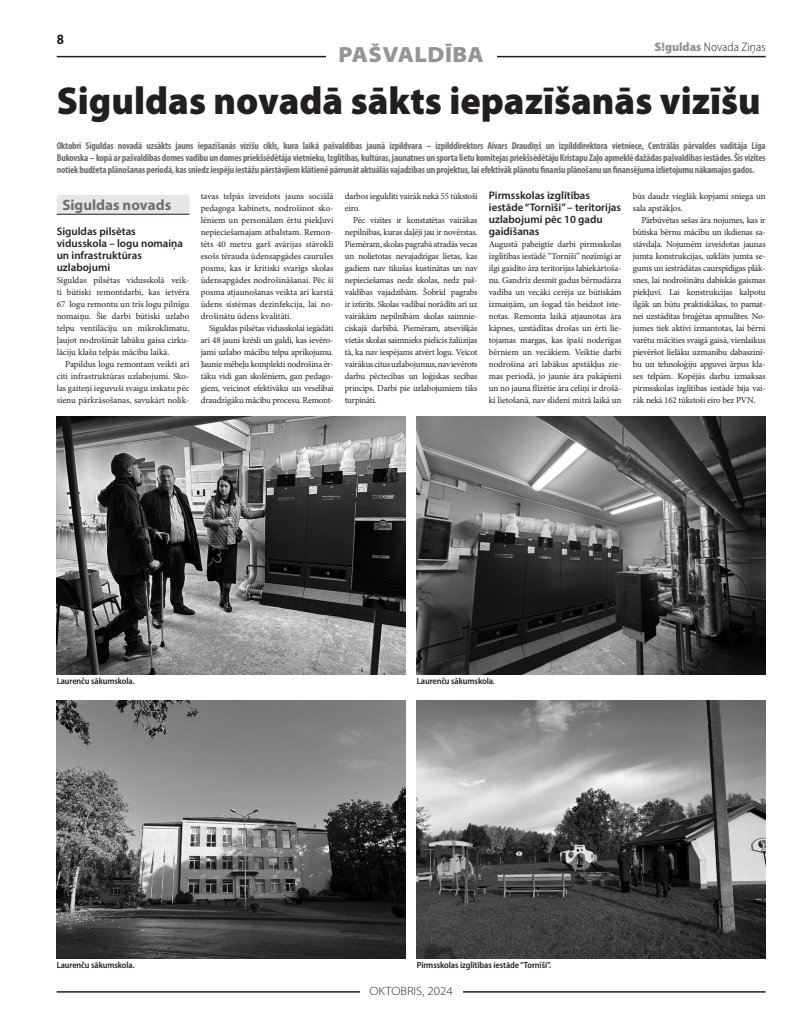
<style>
.page{position:relative;width:794px;height:1021px;background:#fff}
.page>*{position:absolute;margin:0;border:0;box-sizing:border-box;transform-origin:0 0}
.t1{font:900 39px "Myriad Pro";color:#231f20}
.t2{font:900 semi-expanded 22px "Myriad Pro";letter-spacing:.02em;color:#939598}
.t3{font:700 15px "Myriad Pro";color:#6c6d70}
.t4{font:700 14.3px "Myriad Pro";color:#231f20;scale:.91 1}
.t5{font:300 semi-condensed 12.4px "Myriad Pro";color:#231f20}
.t6{font:300 semi-expanded 12px "Myriad Pro";color:#231f20}
.t7{font:600 11px/12px "Myriad Pro";color:#231f20}
.t8{font:700 condensed 10px/12px "Myriad Pro";letter-spacing:-.02em;color:#6c6d70;text-align:justify}
.t9{font:9px/12px "Minion Pro";letter-spacing:-.015em;color:#231f20;text-align:justify}
.t10{font:600 semi-condensed 9px "Myriad Pro";letter-spacing:-.01em;color:#231f20}
.s1{font-weight:900;font-stretch:normal;color:#939598}
.s2{font-weight:900;color:#939598}
</style>
<div class="page">
<hr style="left:57px;top:991px;width:708px;height:1px;background:#231f20">
<div style="left:360px;top:981px;width:102px;height:13px;background:#fff"></div>
<hr style="left:57px;top:56px;width:708px;height:1px;background:#231f20">
<div style="left:326px;top:32px;width:170px;height:30px;background:#fff"></div>
<div style="left:57px;top:195px;width:132px;height:19px;background:#e6e7e9"></div>
<hr style="left:57px;top:214px;width:132px;height:1px;background:#231f20">
<img style="left:57px;top:416px;width:348px;height:258px">
<img style="left:57px;top:700px;width:348px;height:258px">
<img style="left:417px;top:416px;width:348px;height:258px">
<img style="left:417px;top:700px;width:348px;height:258px">
<h3 class="t4" style="left:57px;top:30px;width:9px">8</h3>
<h2 class="t2" style="left:338px;top:42px;width:147px">PAŠVALDĪBA</h2>
<h3 class="t5" style="left:654px;top:40px;width:113px"><span class="s1">S!</span><span class="s2">guldas</span> Novada Ziņas</h3>
<h1 class="t1" style="left:57px;top:79px;width:705px">Siguldas novadā sākts iepazīšanās vizīšu</h1>
<p class="t8" style="left:57px;top:140px;width:710px">Oktobrī Siguldas novadā uzsākts jauns iepazīšanās vizīšu cikls, kura laikā pašvaldības jaunā izpildvara – izpilddirektors Aivars Draudiņš un izpilddirektora vietniece, Centrālās pārvaldes vadītāja Līga Bukovska– kopā ar pašvaldības domes vadību un domes priekšsēdētāja vietnieku, Izglītības, kultūras, jaunatnes un sporta lietu komitejas priekšsēdētāju Kristapu Zaļo apmeklē dažādas pašvaldības iestādes. Šīs vizītes notiek budžeta plānošanas periodā, kas sniedz iespēju iestāžu pārstāvjiem klātienē pārrunāt aktuālās vajadzības un projektus, lai efektīvāk plānotu finanšu plānošanu un finansējuma izlietojumu nākamajos gados.</p>
<h3 class="t3" style="left:62px;top:195px;width:110px">Siguldas novads</h3>
<p class="t7" style="left:57px;top:225px;width:128px">Siguldas pilsētas vidusskola – logu nomaiņa un infrastruktūras uzlabojumi</p>
<p class="t9" style="left:57px;top:274px;width:134px">Siguldas pilsētas vidusskolā veik&shy;ti būtiski remontdarbi, kas ietvēra 67 logu remontu un trīs logu pilnīgu nomaiņu. Šie darbi būtiski uzlabo telpu ventilāciju un mikroklimatu, ļaujot nodrošināt labāku gaisa cirku&shy;lāciju klašu telpās mācību laikā.</p>
<p class="t9" style="left:57px;top:358px;width:134px;text-indent:9px">Papildus logu remontam veikti arī citi infrastruktūras uzlabojumi. Sko&shy;las gaiteņi ieguvuši svaigu izskatu pēc sienu pārkrāsošanas, savukārt nolik-</p>
<p class="t7" style="left:489px;top:189px;width:134px">Pirmsskolas izglītības iestāde “Tornīši” – teritorijas uzlabojumi pēc 10 gadu gaidīšanas</p>
<p class="t9" style="left:489px;top:238px;width:134px">Augustā pabeigtie darbi pirmsskolas izglītības iestādē “Tornīši” nozīmīgi ar ilgi gaidīto āra teritorijas labiekārtoša&shy;nu. Gandrīz desmit gadus bērnudārza vadība un vecāki cerēja uz būtiskām izmaiņām, un šogad tās beidzot īste&shy;notas. Remonta laikā atjaunotas āra kāpnes, uzstādītas drošas un ērti lie&shy;tojamas margas, kas īpaši noderīgas bērniem un vecākiem. Veiktie darbi nodrošina arī labākus apstākļus zie&shy;mas periodā, jo jaunie āra pakāpieni un no jauna flīzētie āra celiņi ir drošā&shy;ki lietošanā, nav slideni mitrā laikā un</p>
<p class="t9" style="left:345px;top:190px;width:134px">darbos ieguldīti vairāk nekā 55 tūkstoši eiro.</p>
<p class="t9" style="left:345px;top:214px;width:134px;text-indent:9px">Pēc vizītes ir konstatētas vairākas nepilnības, kuras daļēji jau ir novērstas.<br>Piemēram, skolas pagrabā atradās vecas un nolietotas nevajadzīgas lietas, kas gadiem nav tikušas kustinātas un nav nepieciešamas nedz skolas, nedz paš&shy;valdības vajadzībām. Šobrīd pagrabs ir iztīrīts. Skolas vadībai norādīts arī uz vairākām nepilnībām skolas saimnie&shy;ciskajā darbībā. Piemēram, atsevišķās vietās skolas saimnieks pielicis žalūzijas tā, ka nav iespējams atvērt logu. Veicot vairākus citus uzlabojumus, nav ievērots darbu pēctecības un loģiskas secības princips. Darbi pie uzlabojumiem tiks turpināti.</p>
<p class="t9" style="left:633px;top:190px;width:134px">būs daudz vieglāk kopjami sniega un sala apstākļos.</p>
<p class="t9" style="left:633px;top:214px;width:134px;text-indent:9px">Pārbūvētas sešas āra nojumes, kas ir būtiska bērnu mācību un ikdienas sa&shy;stāvdaļa. Nojumēm izveidotas jaunas jumta konstrukcijas, uzklāts jumta se&shy;gums un iestrādātas caurspīdīgas plāk&shy;snes, lai nodrošinātu dabiskās gaismas piekļuvi. Lai konstrukcijas kalpotu ilgāk un būtu praktiskākas, to pamat&shy;nei uzstādītas bruģētas apmalītes. No&shy;jumes tiek aktīvi izmantotas, lai bērni varētu mācīties svaigā gaisā, vienlaikus pievēršot lielāku uzmanību dabaszinī&shy;bu un tehnoloģiju apguvei ārpus kla&shy;ses telpām. Kopējās darbu izmaksas pirmsskolas izglītības iestādē bija vai&shy;rāk nekā 162 tūkstoši eiro bez PVN.</p>
<p class="t9" style="left:201px;top:190px;width:134px">tavas telpās izveidots jauns sociālā pedagoga kabinets, nodrošinot sko&shy;lēniem un personālam ērtu piekļuvi nepieciešamajam atbalstam. Remon&shy;tēts 40 metru garš avārijas stāvoklī esošs tērauda ūdensapgādes caurules posms, kas ir kritiski svarīgs skolas ūdensapgādes nodrošināšanai. Pēc šī posma atjaunošanas veikta arī karstā ūdens sistēmas dezinfekcija, lai no&shy;drošinātu ūdens kvalitāti.</p>
<p class="t9" style="left:201px;top:322px;width:134px;text-indent:9px">Siguldas pilsētas vidusskolai iegādāti arī 48 jauni krēsli un galdi, kas ievēro&shy;jami uzlabo mācību telpu aprīkojumu.<br>Jaunie mēbeļu komplekti nodrošina ēr&shy;tāku vidi gan skolēniem, gan pedago&shy;giem, veicinot efektīvāku un veselībai draudzīgāku mācību procesu. Remont-</p>
<p class="t10" style="left:57px;top:676px;width:80px">Laurenču sākumskola.</p>
<p class="t10" style="left:57px;top:960px;width:80px">Laurenču sākumskola.</p>
<p class="t10" style="left:417px;top:676px;width:80px">Laurenču sākumskola.</p>
<p class="t10" style="left:417px;top:960px;width:136px">Pirmsskolas izglītības iestāde “Tornīši”.</p>
<h3 class="t6" style="left:369px;top:984px;width:85px">OKTOBRIS, 2024</h3>
</div>
